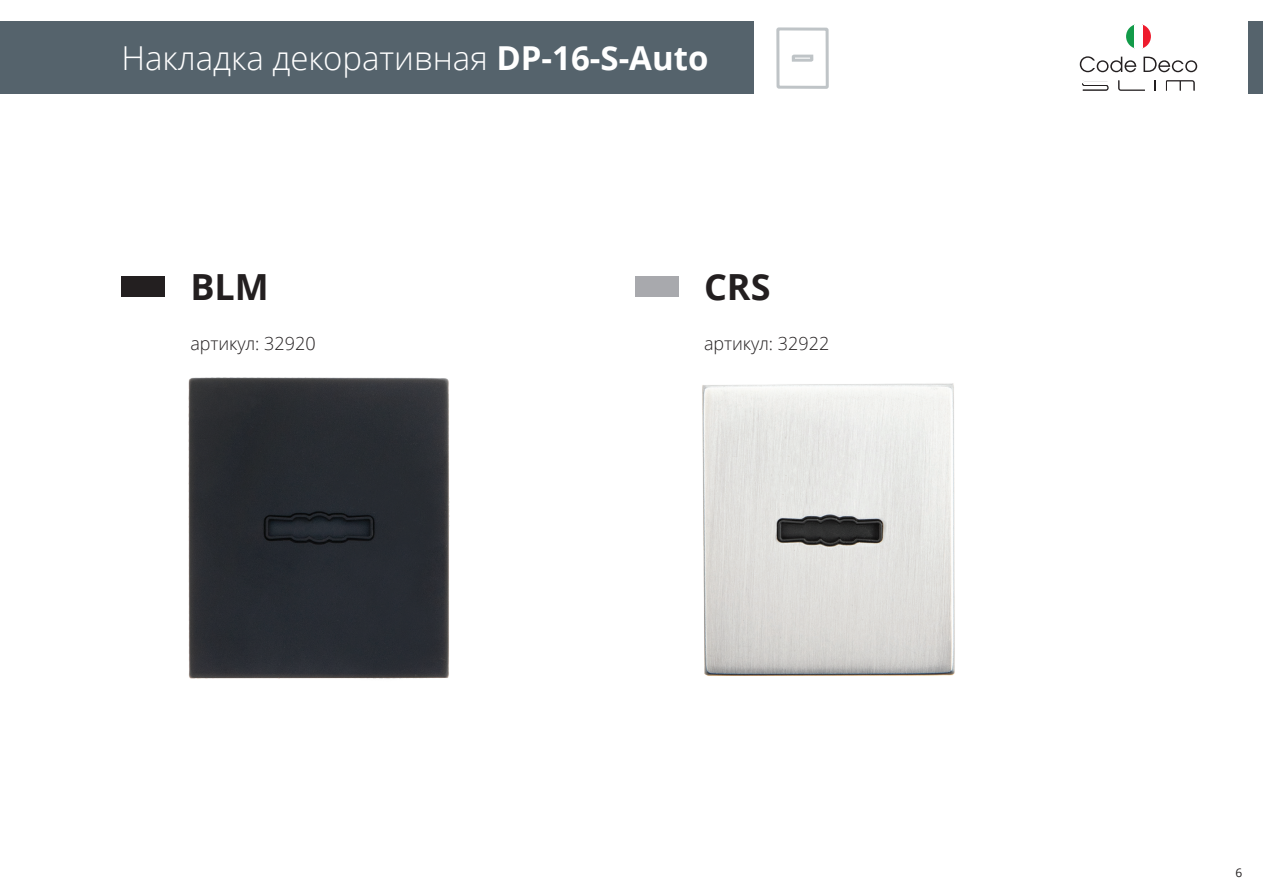
<style>
.page{position:relative;width:1263px;height:893px;background:#fff}
.page>*{position:absolute;margin:0;border:0;box-sizing:border-box;transform-origin:0 0}
.t1{font:700 36px "Open Sans";color:#231f20}
.t2{font:300 33px "Open Sans";color:#fff}
.t3{font:300 18px "Open Sans";color:#231f20}
.t4{font:12px "Open Sans";color:#231f20}
.s1{font-weight:700}
</style>
<div class="page">
<svg style="left:1126px;top:25px;width:8px;height:23px"></svg>
<svg style="left:1143px;top:25px;width:8px;height:23px"></svg>
<svg style="left:1080px;top:56px;width:56px;height:16px"></svg>
<svg style="left:1143px;top:57px;width:54px;height:15px"></svg>
<svg style="left:1166px;top:80px;width:28px;height:11px"></svg>
<svg style="left:1118px;top:80px;width:27px;height:11px"></svg>
<svg style="left:1082px;top:81px;width:26px;height:10px"></svg>
<div style="left:1248px;top:21px;width:15px;height:73px;background:#55636c"></div>
<div style="left:0;top:21px;width:754px;height:73px;background:#55636c"></div>
<div style="left:121px;top:276px;width:44px;height:21px;background:#231f20"></div>
<div style="left:635px;top:276px;width:43px;height:21px;background:#a8a9ad"></div>
<img style="left:188px;top:377px;width:262px;height:302px">
<img style="left:702px;top:383px;width:253px;height:293px">
<svg style="left:775px;top:27px;width:55px;height:649px"></svg>
<svg style="left:790px;top:53px;width:25px;height:10px"></svg>
<p class="t2" style="left:121px;top:35px;width:589px">Накладка декоративная <span class="s1">DP-16-S-Auto</span></p>
<p class="t1" style="left:190px;top:262px;width:80px">BLM</p>
<p class="t1" style="left:704px;top:262px;width:68px">CRS</p>
<p class="t3" style="left:190px;top:332px;width:127px">артикул: 32920</p>
<p class="t3" style="left:704px;top:332px;width:127px">артикул: 32922</p>
<p class="t4" style="left:1235px;top:865px;width:8px">6</p>
</div>
